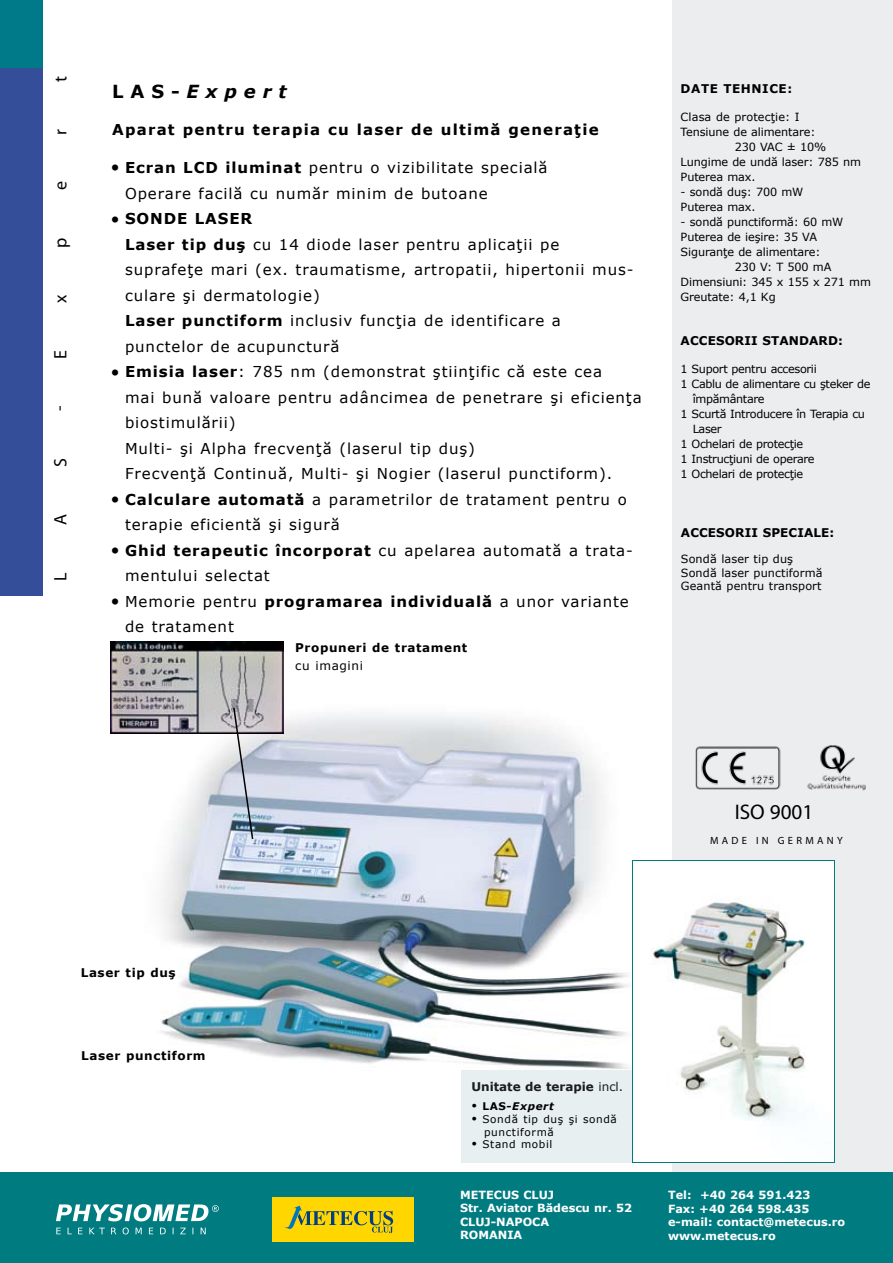
<style>
.page{position:relative;width:893px;height:1263px;background:#fff}
.page>*{position:absolute;margin:0;border:0;box-sizing:border-box;transform-origin:0 0}
.t1{font:21.15px "Myriad Pro";color:#000}
.t2{font:18px "Myriad Pro";color:#000}
.t3{font:italic 700 18px "Verdana";letter-spacing:.38em;color:#000}
.t4{font:15px/25.5px "Verdana";letter-spacing:.06em;color:#000}
.t5{font:700 15px "Verdana";letter-spacing:.08em;color:#000}
.t6{font:700 12px "Verdana";letter-spacing:.045em;color:#000}
.t7{font:700 12px "Verdana";letter-spacing:.01em;color:#000}
.t8{font:700 12px "Verdana";color:#1c1c20}
.t9{font:12px "Verdana";letter-spacing:.05em;color:#000}
.t10{font:11.25px/15px "Verdana";letter-spacing:-.01em;color:#000}
.t11{font:11.25px "Verdana";letter-spacing:-.03em;color:#000}
.t12{font:700 11.25px/13.5px "Verdana";color:#fff}
.t13{font:11.25px/13.5px "Verdana";letter-spacing:.01em;color:#000}
.t14{font:10.5px/12.6px "Verdana";letter-spacing:.06em;color:#000}
.t15{font:10.5px "Myriad Pro";letter-spacing:.315em;color:#000}
.t16{font:italic 700 10.5px "Verdana";letter-spacing:.06em;color:#000}
.s1{font-style:normal}
.s2{font-family:"Passions Conflict ROB";font-size:9px}
.s3{font-weight:700}
.s4{font-weight:400}
.s5{font-weight:400;font-style:normal}
</style>
<div class="page">
<img style="left:110px;top:682px;width:554px;height:388px">
<div style="left:672px;top:0;width:221px;height:1263px;background:#ecedee"></div>
<div style="left:0;top:1172px;width:893px;height:91px;background:#007c81"></div>
<div style="left:0;top:0;width:43px;height:595px;background:#354e9a"></div>
<div style="left:0;top:0;width:43px;height:68px;background:#007988"></div>
<img style="left:695px;top:745px;width:171px;height:46px">
<svg style="left:56px;top:1227px;width:150px;height:7px"></svg>
<svg style="left:56px;top:1204px;width:163px;height:17px"></svg>
<div style="left:272px;top:1197px;width:142px;height:44px;background:#ffd600"></div>
<svg style="left:285px;top:1205px;width:108px;height:28px"></svg>
<img style="left:111px;top:642px;width:173px;height:92px">
<svg style="left:232px;top:706px;width:22px;height:135px;background:#adb4bf"></svg>
<div style="left:461px;top:1070px;width:241px;height:93px;background:#e7eff0"></div>
<img style="left:634px;top:862px;width:200px;height:300px">
<p class="t2" style="left:50px;top:82px;width:7px;rotate:-90deg">T</p>
<p class="t2" style="left:50px;top:135px;width:7px;rotate:-90deg">R</p>
<p class="t2" style="left:50px;top:190px;width:11px;rotate:-90deg">E</p>
<p class="t2" style="left:50px;top:248px;width:12px;rotate:-90deg">P</p>
<p class="t2" style="left:50px;top:303px;width:10px;rotate:-90deg">X</p>
<p class="t2" style="left:50px;top:358px;width:10px;rotate:-90deg">E</p>
<p class="t2" style="left:50px;top:411px;width:7px;rotate:-90deg">-</p>
<p class="t2" style="left:50px;top:467px;width:10px;rotate:-90deg">S</p>
<p class="t2" style="left:50px;top:525px;width:13px;rotate:-90deg">A</p>
<p class="t2" style="left:50px;top:581px;width:10px;rotate:-90deg">L</p>
<p class="t3" style="left:112px;top:80px;width:176px"><span class="s1">LAS-</span>Expert</p>
<p class="t5" style="left:112px;top:120px;width:488px">Aparat pentru terapia cu laser de ultimă generaţie</p>
<p class="t4" style="left:125px;top:154px;width:424px;text-indent:-13px"><span class="s2">•</span> <span class="s3">Ecran LCD iluminat</span> pentru o vizibilitate specială<br>Operare facilă cu număr minim de butoane</p>
<p class="t4" style="left:125px;top:205px;width:510px;text-indent:-13px"><span class="s2">•</span> <span class="s3">SONDE LASER<br>Laser tip duş</span> cu 14 diode laser pentru aplicaţii pe suprafeţe mari (ex. traumatisme, artropatii, hipertonii mus&shy;culare şi dermatologie)<br><span class="s3">Laser punctiform</span> inclusiv funcţia de identificare a punctelor de acupunctură</p>
<p class="t4" style="left:125px;top:358px;width:518px;text-indent:-13px"><span class="s2">•</span> <span class="s3">Emisia laser</span>: 785 nm (demonstrat ştiinţific că este cea<br>mai bună valoare pentru adâncimea de penetrare şi eficienţa biostimulării)<br>Multi- şi Alpha frecvenţă (laserul tip duş)<br>Frecvenţă Continuă, Multi- şi Nogier (laserul punctiform).</p>
<p class="t4" style="left:125px;top:486px;width:503px;text-indent:-13px"><span class="s2">•</span> <span class="s3">Calculare automată</span> a parametrilor de tratament pentru o terapie eficientă şi sigură</p>
<p class="t4" style="left:125px;top:537px;width:509px;text-indent:-13px"><span class="s2">•</span> <span class="s3">Ghid terapeutic încorporat</span> cu apelarea automată a trata&shy;mentului selectat</p>
<p class="t4" style="left:125px;top:588px;width:505px;text-indent:-13px"><span class="s2">•</span> Memorie pentru <span class="s3">programarea individuală</span> a unor variante de tratament</p>
<p class="t6" style="left:295px;top:640px;width:174px">Propuneri de tratament</p>
<p class="t9" style="left:295px;top:658px;width:69px">cu imagini</p>
<p class="t6" style="left:681px;top:81px;width:113px">DATE TEHNICE:</p>
<p class="t13" style="left:681px;top:110px;width:121px">Clasa de protecţie: I</p>
<p class="t10" style="left:681px;top:124px;width:136px">Tensiune de alimentare:</p>
<p class="t10" style="left:735px;top:139px;width:93px">230 VAC ± 10%</p>
<p class="t10" style="left:681px;top:154px;width:182px">Lungime de undă laser: 785 nm</p>
<p class="t10" style="left:681px;top:169px;width:76px">Puterea max.</p>
<p class="t10" style="left:681px;top:184px;width:124px">- sondă duş: 700 mW<br>Puterea max.</p>
<p class="t10" style="left:681px;top:214px;width:164px">- sondă punctiformă: 60 mW</p>
<p class="t10" style="left:681px;top:229px;width:138px">Puterea de ieşire: 35 VA</p>
<p class="t10" style="left:681px;top:244px;width:141px">Siguranţe de alimentare:</p>
<p class="t10" style="left:735px;top:259px;width:98px">230 V: T 500 mA</p>
<p class="t10" style="left:681px;top:274px;width:192px">Dimensiuni: 345 x 155 x 271 mm</p>
<p class="t10" style="left:681px;top:289px;width:97px">Greutate: 4,1 Kg</p>
<p class="t7" style="left:681px;top:333px;width:164px">ACCESORII STANDARD:</p>
<p class="t11" style="left:681px;top:362px;width:138px">1 Suport pentru accesorii</p>
<p class="t11" style="left:681px;top:377px;width:191px">1 Cablu de alimentare cu şteker de</p>
<p class="t11" style="left:693px;top:392px;width:73px">împământare</p>
<p class="t11" style="left:681px;top:407px;width:186px">1 Scurtă Introducere în Terapia cu</p>
<p class="t10" style="left:693px;top:421px;width:31px">Laser</p>
<p class="t11" style="left:681px;top:437px;width:124px">1 Ochelari de protecţie</p>
<p class="t11" style="left:681px;top:452px;width:136px">1 Instrucţiuni de operare</p>
<p class="t11" style="left:681px;top:467px;width:124px">1 Ochelari de protecţie</p>
<p class="t7" style="left:681px;top:525px;width:155px">ACCESORII SPECIALE:</p>
<p class="t13" style="left:681px;top:552px;width:143px">Sondă laser tip duş<br>Sondă laser punctiformă<br>Geantă pentru transport</p>
<p class="t6" style="left:81px;top:965px;width:96px">Laser tip duş</p>
<p class="t6" style="left:81px;top:1048px;width:126px">Laser punctiform</p>
<h1 class="t1" style="left:735px;top:799px;width:80px">ISO 9001</h1>
<p class="t15" style="left:710px;top:834px;width:134px">MADE IN GE RMA NY</p>
<p class="t8" style="left:471px;top:1079px;width:153px">Unitate de terapie <span class="s4">incl.</span></p>
<p class="t16" style="left:471px;top:1100px;width:84px"><span class="s5">•</span> <span class="s1">LAS-</span>Expert</p>
<p class="t14" style="left:484px;top:1112px;width:134px;text-indent:-13px">• Sondă tip duş şi sondă punctiformă</p>
<p class="t14" style="left:471px;top:1138px;width:83px">• Stand mobil</p>
<p class="t12" style="left:460px;top:1187px;width:173px">METECUS CLUJ<br>Str. Aviator Bădescu nr. 52<br>CLUJ-NAPOCA<br>ROMANIA</p>
<p class="t12" style="left:668px;top:1188px;width:178px">Tel: +40 264 591.423<br>Fax: +40 264 598.435 e-mail: contact@metecus.ro www.metecus.ro</p>
</div>
